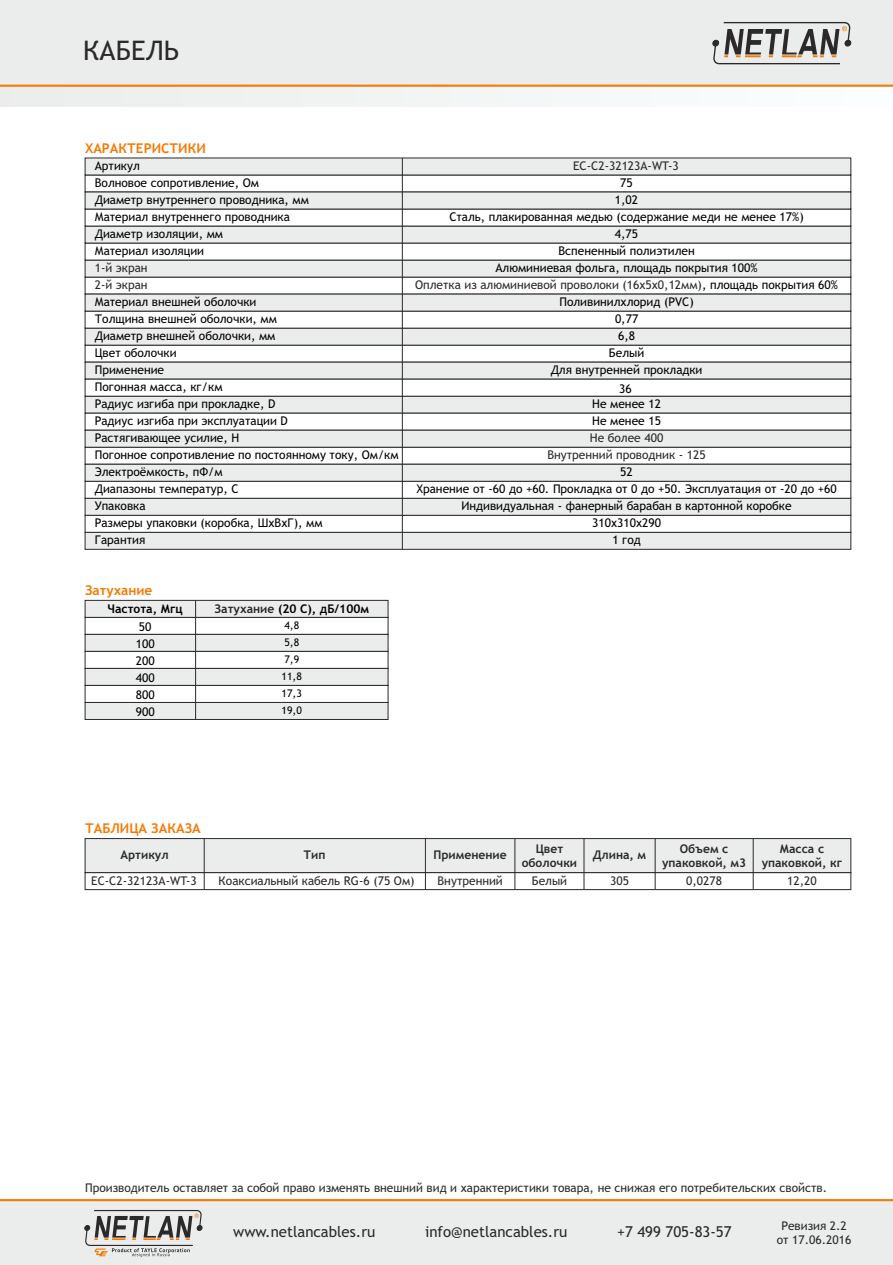
<style>
.page{position:relative;width:893px;height:1265px;background:#fff}
.page>*{position:absolute;margin:0;border:0;box-sizing:border-box;transform-origin:0 0}
.t1{font:27px "Trebuchet MS";color:#2b2929}
.t2{font:15px "Trebuchet MS";color:#2b2929}
.t3{font:700 13.5px "Trebuchet MS";color:#f57a05}
.t4{font:12px/17px "Trebuchet MS";color:#000}
.t5{font:12px/14px "Trebuchet MS";color:#2b2929;text-align:center}
.t6{font:700 12px/14px "Trebuchet MS";color:#2b2929;text-align:center}
.t7{font:700 12px "Trebuchet MS";color:#000}
.t8{font:10.5px "Trebuchet MS";color:#000}
.s1{color:#000}
.s2{color:#2b2929}
</style>
<div class="page">
<svg style="left:84px;top:157px;width:767px;height:393px"></svg>
<div style="left:0;top:86px;width:893px;height:21px;background:#f3f5f5"></div>
<div style="left:0;top:0;width:893px;height:86px;background:#ebeded"></div>
<hr style="left:0;top:85px;width:893px;height:2px;background:#f57a05">
<div style="left:844px;top:40px;width:7px;height:6px;background:#353333;border:1px solid #2b2929;border-radius:50%"></div>
<svg style="left:713px;top:22px;width:137px;height:42px"></svg>
<div style="left:0;top:1200px;width:893px;height:65px;background:#ebeded"></div>
<hr style="left:0;top:1199px;width:893px;height:2px;background:#f57a05">
<svg style="left:84px;top:1210px;width:118px;height:47px"></svg>
<svg style="left:84px;top:838px;width:767px;height:52px"></svg>
<hr style="left:402px;top:158px;width:1px;height:391px;background:#2b2929">
<svg style="left:84px;top:599px;width:305px;height:121px"></svg>
<h1 class="t1" style="left:83px;top:40px;width:98px">КАБЕЛЬ</h1>
<p class="t3" style="left:85px;top:143px;width:122px">ХАРАКТЕРИСТИКИ</p>
<p class="t4" style="left:95px;top:158px;width:47px">Артикул</p>
<p class="t5" style="left:573px;top:160px;width:107px">EC-C2-32123A-WT-3</p>
<p class="t4" style="left:95px;top:192px;width:216px">Диаметр внутреннего проводника, мм</p>
<p class="t4" style="left:615px;top:192px;width:25px">1,02</p>
<p class="t4" style="left:95px;top:175px;width:166px">Волновое сопротивление, Ом</p>
<p class="t4" style="left:620px;top:175px;width:14px">75</p>
<p class="t4" style="left:95px;top:209px;width:197px">Материал внутреннего проводника</p>
<p class="t4" style="left:449px;top:209px;width:356px">Сталь, плакированная медью (содержание меди не менее 17%)</p>
<p class="t4" style="left:95px;top:226px;width:130px">Диаметр изоляции, мм</p>
<p class="t4" style="left:615px;top:226px;width:25px">4,75</p>
<p class="t4" style="left:95px;top:243px;width:111px">Материал изоляции</p>
<p class="t4" style="left:558px;top:243px;width:138px">Вспененный полиэтилен</p>
<p class="t5" style="left:95px;top:262px;width:54px">1-й экран</p>
<p class="t4" style="left:495px;top:260px;width:264px">Алюминиевая фольга, площадь покрытия 100%</p>
<p class="t5" style="left:95px;top:279px;width:54px">2-й экран</p>
<p class="t5" style="left:415px;top:279px;width:424px">Оплетка из алюминиевой проволоки (16x5х0,12мм)<span class="s1">, площадь покрытия 60%</span></p>
<p class="t4" style="left:95px;top:294px;width:163px">Материал внешней оболочки</p>
<p class="t4" style="left:559px;top:294px;width:136px">Поливинилхлорид (PVC)</p>
<p class="t4" style="left:95px;top:311px;width:184px">Толщина внешней оболочки, мм</p>
<p class="t4" style="left:615px;top:311px;width:25px">0,77</p>
<p class="t4" style="left:95px;top:328px;width:182px">Диаметр внешней оболочки, мм</p>
<p class="t4" style="left:618px;top:328px;width:18px">6,8</p>
<p class="t4" style="left:95px;top:362px;width:71px">Применение</p>
<p class="t4" style="left:550px;top:362px;width:153px">Для внутренней прокладки</p>
<p class="t4" style="left:95px;top:396px;width:182px">Радиус изгиба при прокладке, D</p>
<p class="t4" style="left:592px;top:396px;width:70px">Не менее 12</p>
<p class="t4" style="left:95px;top:345px;width:83px">Цвет оболочки</p>
<p class="t4" style="left:609px;top:345px;width:37px">Белый</p>
<p class="t4" style="left:95px;top:379px;width:129px">Погонная масса, кг/км</p>
<p class="t4" style="left:619px;top:381px;width:14px">36</p>
<p class="t4" style="left:95px;top:413px;width:195px">Радиус изгиба при эксплуатации D</p>
<p class="t4" style="left:592px;top:413px;width:70px">Не менее 15</p>
<p class="t4" style="left:95px;top:464px;width:129px">Электроёмкость, пФ/м</p>
<p class="t4" style="left:620px;top:464px;width:14px">52</p>
<p class="t4" style="left:95px;top:430px;width:146px">Растягивающее усилие, H</p>
<p class="t5" style="left:590px;top:432px;width:75px">Не более 400</p>
<p class="t5" style="left:547px;top:449px;width:160px">Внутренний проводник - 125</p>
<p class="t4" style="left:95px;top:447px;width:305px">Погонное сопротивление по постоянному току, Ом/км</p>
<p class="t4" style="left:95px;top:481px;width:145px">Диапазоны температур, С</p>
<p class="t4" style="left:416px;top:481px;width:422px">Хранение от -60 до +60. Прокладка от 0 до +50. Эксплуатация от -20 до +60</p>
<p class="t4" style="left:95px;top:498px;width:52px">Упаковка</p>
<p class="t4" style="left:461px;top:498px;width:332px;text-align:center">Индивидуальная - фанерный барабан в картонной коробке<br>310х310x290</p>
<p class="t4" style="left:95px;top:515px;width:229px">Размеры упаковки (коробка, ШхВхГ), мм<br>Гарантия</p>
<p class="t4" style="left:612px;top:532px;width:30px">1 год</p>
<p class="t3" style="left:85px;top:585px;width:69px">Затухание</p>
<p class="t4" style="left:139px;top:619px;width:14px">50</p>
<p class="t7" style="left:107px;top:604px;width:77px">Частота, Мгц</p>
<p class="t7" style="left:214px;top:604px;width:156px"><span class="s2">Затухание</span> (20 С), дБ/100м</p>
<p class="t8" style="left:284px;top:638px;width:16px">5,8</p>
<p class="t4" style="left:136px;top:653px;width:20px">200</p>
<p class="t8" style="left:284px;top:621px;width:16px">4,8</p>
<p class="t4" style="left:136px;top:636px;width:20px">100</p>
<p class="t8" style="left:284px;top:655px;width:16px">7,9</p>
<p class="t4" style="left:136px;top:670px;width:20px">400</p>
<p class="t8" style="left:281px;top:672px;width:22px">11,8</p>
<p class="t4" style="left:136px;top:687px;width:20px">800</p>
<p class="t8" style="left:281px;top:689px;width:22px">17,3</p>
<p class="t4" style="left:136px;top:704px;width:20px">900</p>
<p class="t8" style="left:281px;top:706px;width:22px">19,0</p>
<p class="t3" style="left:85px;top:823px;width:117px">ТАБЛИЦА ЗАКАЗА</p>
<p class="t6" style="left:593px;top:848px;width:55px">Длина, м</p>
<p class="t6" style="left:662px;top:842px;width:86px">Объем с упаковкой, м3</p>
<p class="t5" style="left:610px;top:874px;width:20px">305</p>
<p class="t6" style="left:121px;top:848px;width:49px">Артикул</p>
<p class="t6" style="left:761px;top:842px;width:82px">Масса с упаковкой, кг</p>
<p class="t6" style="left:303px;top:848px;width:24px">Тип</p>
<p class="t6" style="left:522px;top:842px;width:57px">Цвет оболочки</p>
<p class="t5" style="left:218px;top:874px;width:197px">Коаксиальный кабель RG-6 (75 Ом)</p>
<p class="t5" style="left:437px;top:874px;width:67px">Внутренний</p>
<p class="t5" style="left:532px;top:874px;width:37px">Белый</p>
<p class="t5" style="left:686px;top:874px;width:37px">0,0278</p>
<p class="t5" style="left:787px;top:874px;width:31px">12,20</p>
<p class="t6" style="left:433px;top:848px;width:75px">Применение</p>
<p class="t5" style="left:91px;top:874px;width:107px">EC-C2-32123A-WT-3</p>
<p class="t5" style="left:85px;top:1181px;width:743px">Производитель оставляет за собой право изменять внешний вид и характеристики товара, не снижая его потребительских свойств.</p>
<p class="t2" style="left:233px;top:1225px;width:144px">www.netlancables.ru</p>
<p class="t2" style="left:425px;top:1225px;width:144px">info@netlancables.ru</p>
<p class="t2" style="left:617px;top:1225px;width:116px">+7 499 705-83-57</p>
<p class="t5" style="left:776px;top:1219px;width:76px">Ревизия 2.2 от 17.06.2016</p>
</div>
